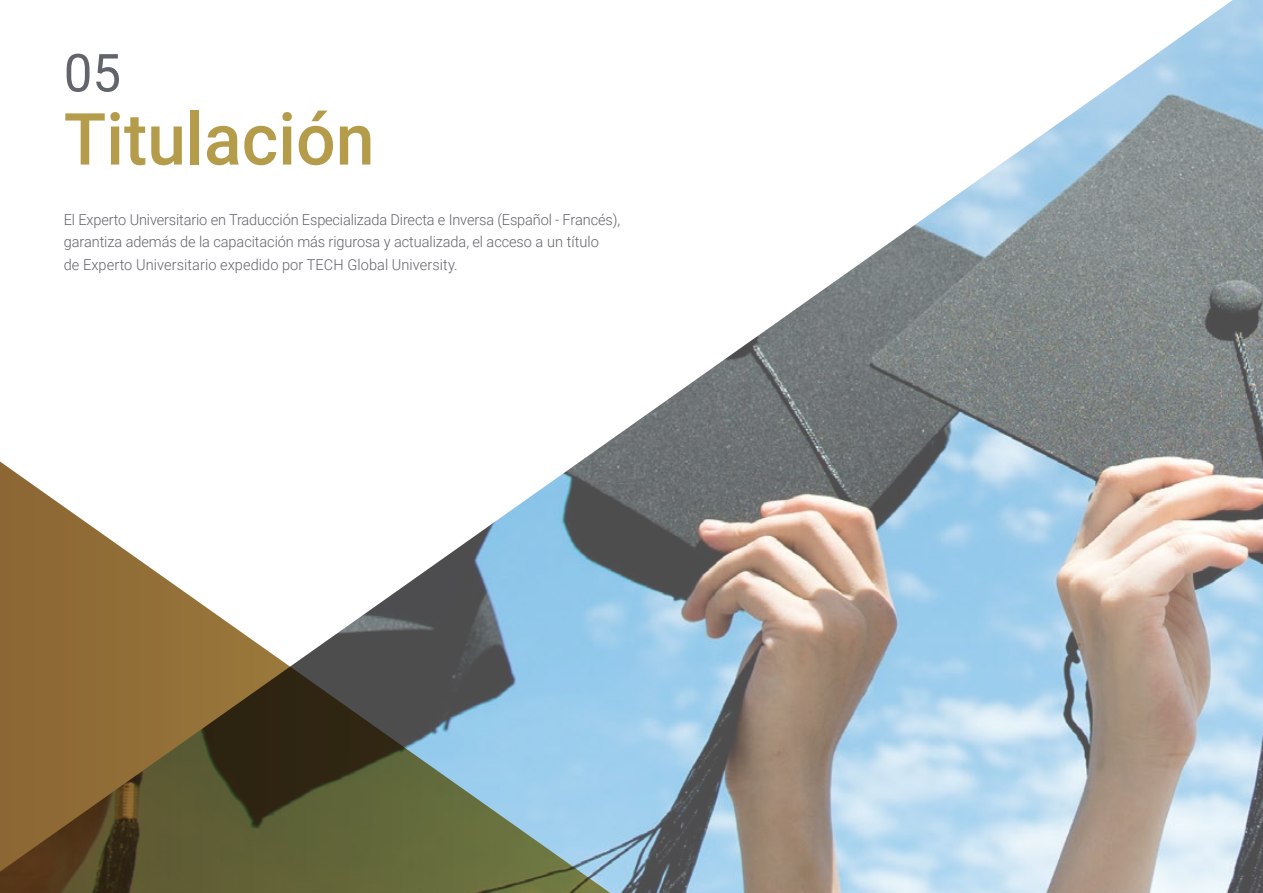
<style>
.page{position:relative;width:1263px;height:893px;background:#fff}
.page>*{position:absolute;margin:0;border:0;box-sizing:border-box;transform-origin:0 0}
.t1{font:500 72px "Roboto";color:#b49c4b}
.t2{font:52.5px "Roboto";color:#61646a}
.t3{font:300 15px/22.5px "Roboto";letter-spacing:-.005em;color:#61646a}
</style>
<div class="page">
<img style="left:602px;top:0;width:661px;height:893px">
<svg style="left:0;top:446px;width:640px;height:447px"></svg>
<h2 class="t2" style="left:64px;top:36px;width:59px">05</h2>
<h1 class="t1" style="left:64px;top:89px;width:312px">Titulación</h1>
<p class="t3" style="left:64px;top:208px;width:558px">El Experto Universitario en Traducción Especializada Directa e Inversa (Español - Francés), garantiza además de la capacitación más rigurosa y actualizada, el acceso a un título<br>de Experto Universitario expedido por TECH Global University.</p>
</div>
